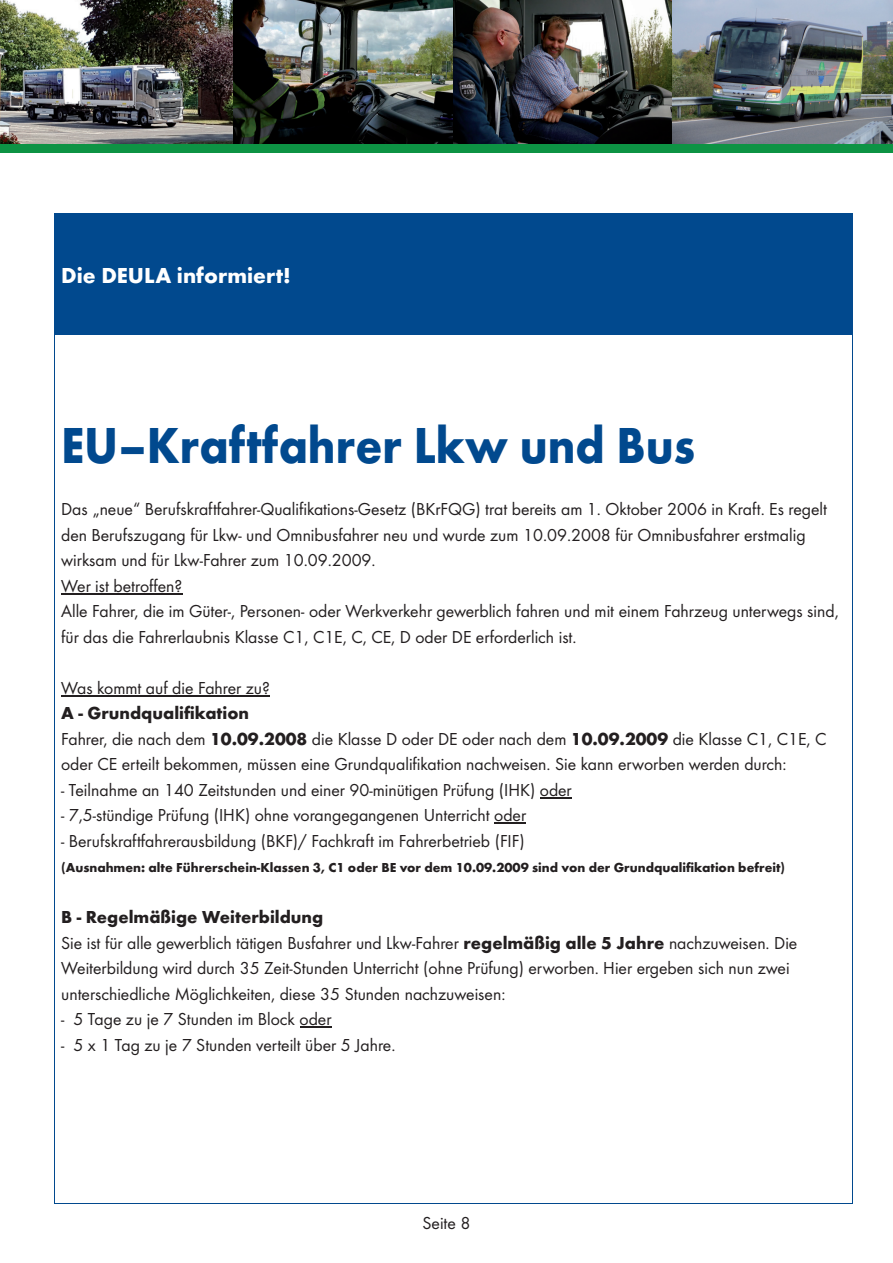
<style>
.page{position:relative;width:893px;height:1263px;background:#fff}
.page>*{position:absolute;margin:0;border:0;box-sizing:border-box;transform-origin:0 0}
.t1{font:700 52.5px "Futura";color:#01498e;scale:.9 1}
.t2{font:700 22.5px "Futura";color:#fff}
.t3{font:18px/25.5px "Futura Boo";color:#231f20}
.t4{font:700 18px "Futura";color:#231f20}
.t5{font:700 13.5px "Futura";color:#231f20}
.s1{font-family:"Futura";font-weight:700}
</style>
<div class="page">
<img style="left:235px;top:0;width:438px;height:145px">
<img style="left:0;top:0;width:235px;height:145px">
<img style="left:673px;top:0;width:220px;height:145px">
<div style="left:0;top:145px;width:893px;height:8px;background:#0d9344"></div>
<div style="left:55px;top:214px;width:797px;height:120px;background:#01498e"></div>
<hr style="left:54px;top:213px;width:447px;height:1px;background:#01498e">
<hr style="left:54px;top:214px;width:1px;height:120px;background:#01498e">
<hr style="left:501px;top:213px;width:128px;height:1px;background:#01498e">
<hr style="left:501px;top:214px;width:1px;height:120px;background:#01498e">
<hr style="left:629px;top:213px;width:85px;height:1px;background:#01498e">
<hr style="left:628px;top:214px;width:1px;height:120px;background:#01498e">
<hr style="left:714px;top:213px;width:139px;height:1px;background:#01498e">
<hr style="left:713px;top:214px;width:1px;height:120px;background:#01498e">
<hr style="left:852px;top:214px;width:1px;height:120px;background:#01498e">
<hr style="left:54px;top:334px;width:447px;height:1px;background:#01498e">
<hr style="left:54px;top:335px;width:1px;height:868px;background:#01498e">
<hr style="left:501px;top:334px;width:128px;height:1px;background:#01498e">
<hr style="left:629px;top:334px;width:85px;height:1px;background:#01498e">
<hr style="left:714px;top:334px;width:139px;height:1px;background:#01498e">
<hr style="left:852px;top:335px;width:1px;height:868px;background:#01498e">
<hr style="left:54px;top:1203px;width:447px;height:1px;background:#01498e">
<hr style="left:501px;top:1203px;width:128px;height:1px;background:#01498e">
<hr style="left:629px;top:1203px;width:85px;height:1px;background:#01498e">
<hr style="left:714px;top:1203px;width:139px;height:1px;background:#01498e">
<hr style="left:61px;top:593px;width:121px;height:1px;background:#231f20">
<hr style="left:61px;top:695px;width:209px;height:1px;background:#231f20">
<hr style="left:540px;top:797px;width:32px;height:1px;background:#231f20">
<hr style="left:494px;top:822px;width:32px;height:2px;background:#231f20">
<hr style="left:300px;top:1026px;width:31px;height:2px;background:#231f20">
<p class="t2" style="left:61px;top:262px;width:231px">Die DEULA informiert!</p>
<h1 class="t1" style="left:61px;top:413px;width:706px">EU–Kraftfahrer Lkw und Bus</h1>
<p class="t3" style="left:61px;top:496px;width:779px">Das „neue“ Berufskraftfahrer-Qualifikations-Gesetz (BKrFQG) trat bereits am 1. Oktober 2006 in Kraft. Es regelt den Berufszugang für Lkw- und Omnibusfahrer neu und wurde zum 10.09.2008 für Omnibusfahrer erstmalig wirksam und für Lkw-Fahrer zum 10.09.2009.<br>Wer ist betroffen?<br>Alle Fahrer, die im Güter-, Personen- oder Werkverkehr gewerblich fahren und mit einem Fahrzeug unterwegs sind, für das die Fahrerlaubnis Klasse C1, C1E, C, CE, D oder DE erforderlich ist.</p>
<p class="t3" style="left:61px;top:675px;width:210px">Was kommt auf die Fahrer zu?</p>
<p class="t4" style="left:61px;top:702px;width:189px">A - Grundqualifikation</p>
<p class="t3" style="left:61px;top:726px;width:767px">Fahrer, die nach dem <span class="s1">10.09.2008</span> die Klasse D oder DE oder nach dem <span class="s1">10.09.2009</span> die Klasse C1, C1E, C oder CE erteilt bekommen, müssen eine Grundqualifikation nachweisen. Sie kann erworben werden durch:</p>
<p class="t3" style="left:61px;top:777px;width:512px">- Teilnahme an 140 Zeitstunden und einer 90-minütigen Prüfung (IHK) oder</p>
<p class="t3" style="left:61px;top:802px;width:467px">- 7,5-stündige Prüfung (IHK) ohne vorangegangenen Unterricht oder</p>
<p class="t3" style="left:61px;top:828px;width:465px">- Berufskraftfahrerausbildung (BKF)/ Fachkraft im Fahrerbetrieb (FIF)</p>
<p class="t5" style="left:61px;top:859px;width:725px">(Ausnahmen: alte Führerschein-Klassen 3, C1 oder BE vor dem 10.09.2009 sind von der Grundqualifikation befreit)</p>
<p class="t4" style="left:61px;top:906px;width:264px">B - Regelmäßige Weiterbildung</p>
<p class="t3" style="left:61px;top:930px;width:738px">Sie ist für alle gewerblich tätigen Busfahrer und Lkw-Fahrer <span class="s1">regelmäßig alle 5 Jahre</span> nachzuweisen. Die<br>Weiterbildung wird durch 35 Zeit-Stunden Unterricht (ohne Prüfung) erworben. Hier ergeben sich nun zwei unterschiedliche Möglichkeiten, diese 35 Stunden nachzuweisen:</p>
<p class="t3" style="left:61px;top:1006px;width:272px">- 5 Tage zu je 7 Stunden im Block oder</p>
<p class="t3" style="left:61px;top:1032px;width:336px">- 5 x 1 Tag zu je 7 Stunden verteilt über 5 Jahre.</p>
<p class="t3" style="left:423px;top:1210px;width:49px">Seite 8</p>
</div>
